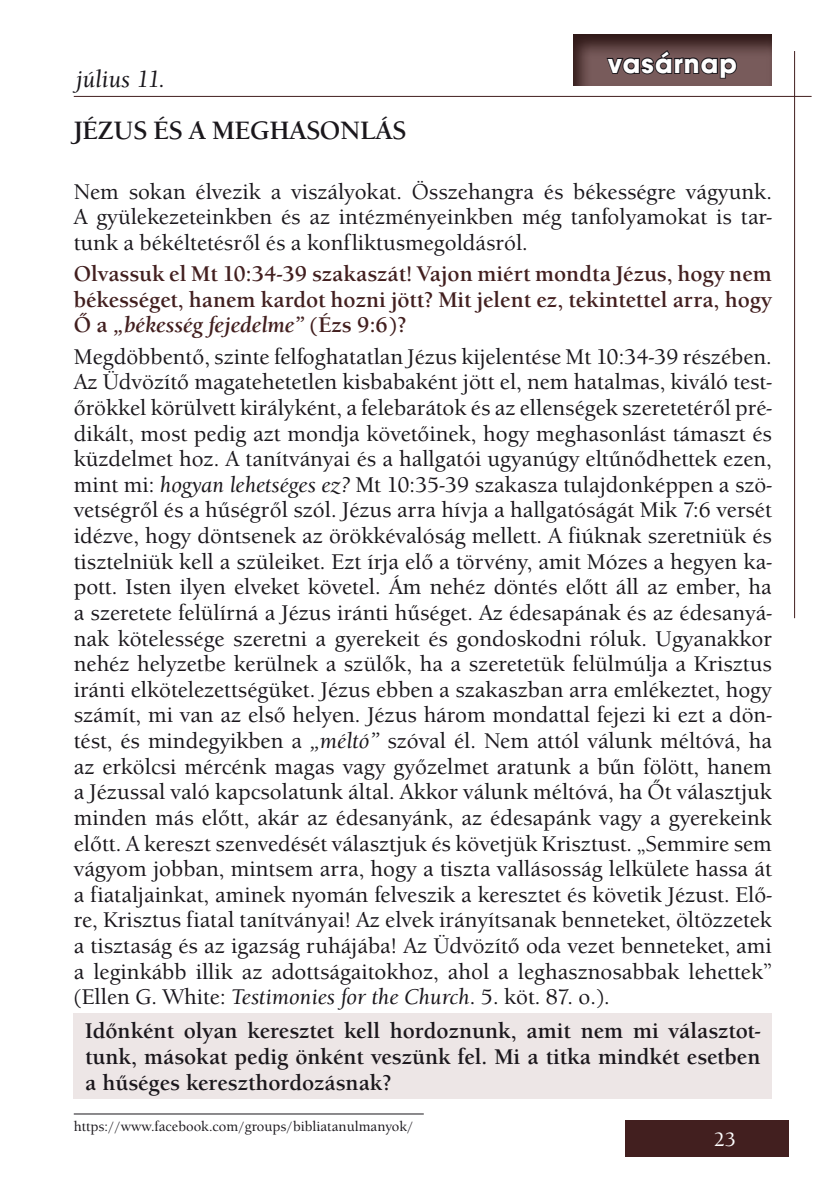
<style>
.page{position:relative;width:840px;height:1191px;background:#fff}
.page>*{position:absolute;margin:0;border:0;box-sizing:border-box;transform-origin:0 0}
.t1{font:700 28px "Avant Gar Got Itc TEE";letter-spacing:.04em;color:#fff}
.t2{font:700 26px "Berkeley Old Sty Itc TEE";color:#1a171c}
.t3{font:italic 500 24px "Berkeley Old Sty Itc TEE";color:#1a171c}
.t4{font:500 22px/25.6px "Berkeley Old Sty Itc TEE";color:#1a171c;text-align:justify}
.t5{font:700 22px/25.6px "Berkeley Old Sty Itc TEE";color:#421f1f;text-align:justify}
.t6{font:700 22px/25.6px "Berkeley Old Sty Itc TEE";color:#1a171c;text-align:justify}
.t7{font:500 20px "Berkeley Old Sty Itc TEE";color:#fff}
.t8{font:500 14px "Berkeley Old Sty Itc TEE";color:#1a171c}
.s1{font-style:italic}
</style>
<div class="page">
<div style="left:624px;top:1120px;width:164px;height:37px;background:#421f1f"></div>
<hr style="left:74px;top:96px;width:737px;height:1px;background:#421f1f">
<hr style="left:793px;top:51px;width:1px;height:567px;background:#421f1f">
<div style="left:74px;top:1013px;width:697px;height:86px;background:#ede6e6"></div>
<svg style="left:573px;top:34px;width:199px;height:52px;background:#5a403f"></svg>
<svg style="left:604px;top:49px;width:134px;height:31px;background:#5a4446"></svg>
<hr style="left:74px;top:1113px;width:349px;height:1px;background:#1a171c">
<p class="t3" style="left:76px;top:65px;width:91px">július 11.</p>
<p class="t1" style="left:608px;top:46px;width:130px">vasárnap</p>
<p class="t2" style="left:74px;top:115px;width:333px">JÉZUS ÉS A MEGHASONLÁS</p>
<p class="t4" style="left:74px;top:179px;width:699px">Nem sokan élvezik a viszályokat. Összehangra és békességre vágyunk.<br>A gyülekezeteinkben és az intézményeinkben még tanfolyamokat is tar&shy;tunk a békéltetésről és a konfliktusmegoldásról.</p>
<p class="t5" style="left:74px;top:261px;width:699px">Olvassuk el Mt 10:34-39 szakaszát! Vajon miért mondta Jézus, hogy nem békességet, hanem kardot hozni jött? Mit jelent ez, tekintettel arra, hogy Ő a <span class="s1">„békesség fejedelme”</span> (Ézs 9:6)?</p>
<p class="t4" style="left:74px;top:344px;width:699px">Megdöbbentő, szinte felfoghatatlan Jézus kijelentése Mt 10:34-39 részében.<br>Az Üdvözítő magatehetetlen kisbabaként jött el, nem hatalmas, kiváló test&shy;őrökkel körülvett királyként, a felebarátok és az ellenségek szeretetéről pré&shy;dikált, most pedig azt mondja követőinek, hogy meghasonlást támaszt és küzdelmet hoz. A tanítványai és a hallgatói ugyanúgy eltűnődhettek ezen, mint mi: <span class="s1">hogyan lehetséges ez?</span> Mt 10:35-39 szakasza tulajdonképpen a szö&shy;vetségről és a hűségről szól. Jézus arra hívja a hallgatóságát Mik 7:6 versét idézve, hogy döntsenek az örökkévalóság mellett. A fiúknak szeretniük és tisztelniük kell a szüleiket. Ezt írja elő a törvény, amit Mózes a hegyen ka&shy;pott. Isten ilyen elveket követel. Ám nehéz döntés előtt áll az ember, ha a szeretete felülírná a Jézus iránti hűséget. Az édesapának és az édesanyá&shy;nak kötelessége szeretni a gyerekeit és gondoskodni róluk. Ugyanakkor nehéz helyzetbe kerülnek a szülők, ha a szeretetük felülmúlja a Krisztus iránti elkötelezettségüket. Jézus ebben a szakaszban arra emlékeztet, hogy számít, mi van az első helyen. Jézus három mondattal fejezi ki ezt a dön&shy;tést, és mindegyikben a <span class="s1">„méltó”</span> szóval él. Nem attól válunk méltóvá, ha az erkölcsi mércénk magas vagy győzelmet aratunk a bűn fölött, hanem a Jézussal való kapcsolatunk által. Akkor válunk méltóvá, ha Őt választjuk minden más előtt, akár az édesanyánk, az édesapánk vagy a gyerekeink előtt. A kereszt szenvedését választjuk és követjük Krisztust. „Semmire sem vágyom jobban, mintsem arra, hogy a tiszta vallásosság lelkülete hassa át a fiataljainkat, aminek nyomán felveszik a keresztet és követik Jézust. Elő&shy;re, Krisztus fiatal tanítványai! Az elvek irányítsanak benneteket, öltözzetek a tisztaság és az igazság ruhájába! Az Üdvözítő oda vezet benneteket, ami a leginkább illik az adottságaitokhoz, ahol a leghasznosabbak lehettek” (Ellen G. White: <span class="s1">Testimonies for the Church</span>. 5. köt. 87. o.).</p>
<p class="t6" style="left:85px;top:1018px;width:676px">Időnként olyan keresztet kell hordoznunk, amit nem mi választot&shy;tunk, másokat pedig önként veszünk fel. Mi a titka mindkét esetben a hűséges kereszthordozásnak?</p>
<p class="t8" style="left:74px;top:1118px;width:341px">https://www.facebook.com/groups/bibliatanulmanyok/</p>
<p class="t7" style="left:713px;top:1128px;width:24px">23</p>
</div>
